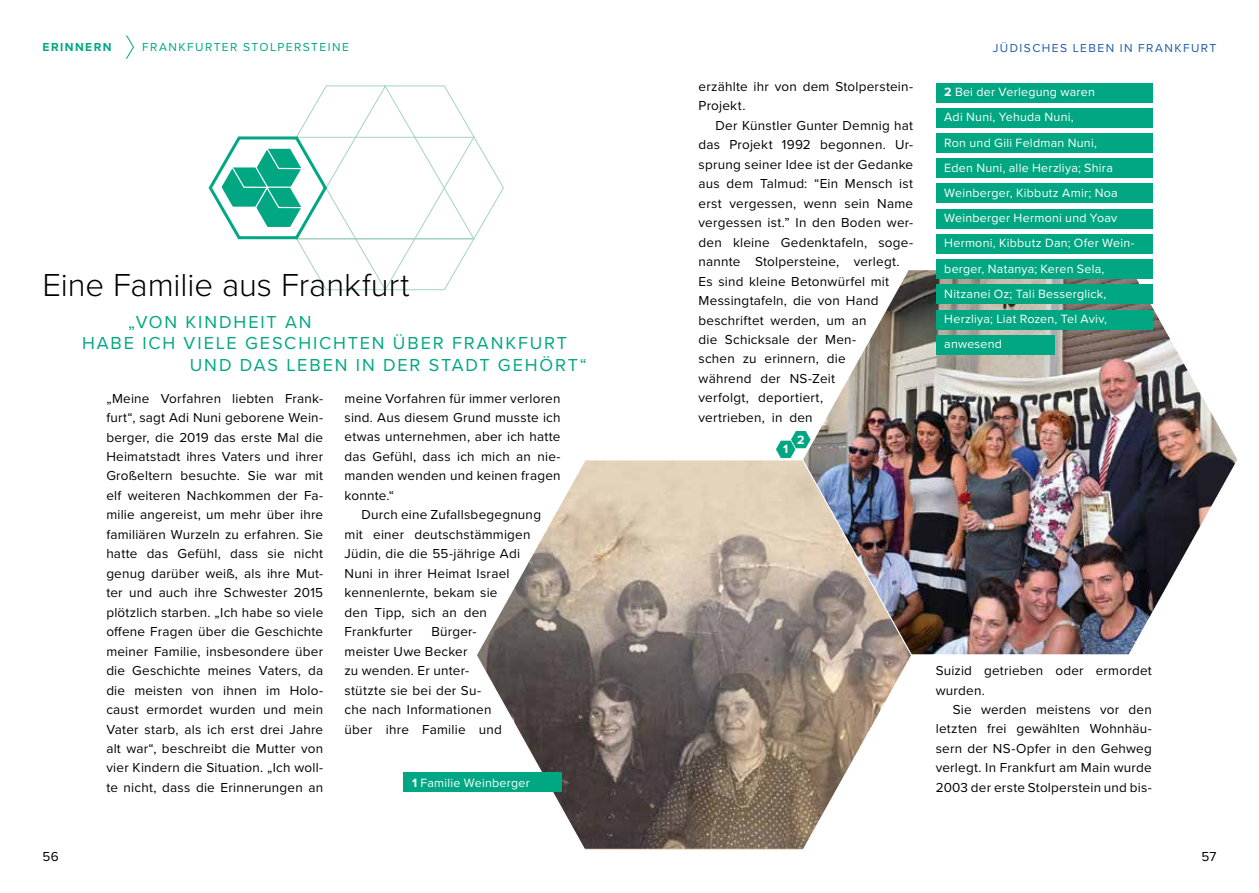
<style>
.page{position:relative;width:1259px;height:893px;background:#fff}
.page>*{position:absolute;margin:0;border:0;box-sizing:border-box;transform-origin:0 0}
.t1{font:300 33px "Proxima Nova";letter-spacing:-.005em;color:#000}
.t2{font:18px "Proxima Nova";letter-spacing:.105em;color:#00a782}
.t3{font:13.5px/19.5px "Proxima Nova";letter-spacing:.015em;color:#000}
.t4{font:12.45px/25.2px "Proxima Nova";letter-spacing:.02em;color:#fff}
.t5{font:700 12.45px "Proxima Nova";color:#fff}
.t6{font:12px "Proxima Nova";letter-spacing:.12em;color:#1f5ba7}
.t7{font:12px "Proxima Nova";letter-spacing:.12em;color:#00a782}
.t8{font:700 12px "Proxima Nova";letter-spacing:.12em;color:#00a782}
.s1{font-weight:700}
</style>
<div class="page">
<svg style="left:297px;top:85px;width:207px;height:206px"></svg>
<svg style="left:126px;top:35px;width:8px;height:24px"></svg>
<svg style="left:475px;top:460px;width:436px;height:390px"></svg>
<img style="left:801px;top:263px;width:436px;height:393px">
<div style="left:403px;top:773px;width:158px;height:19px;background:#00a782"></div>
<div style="left:936px;top:310px;width:216px;height:19px;background:#00a782"></div>
<div style="left:936px;top:335px;width:119px;height:19px;background:#00a782"></div>
<div style="left:936px;top:108px;width:216px;height:20px;background:#00a782"></div>
<div style="left:936px;top:83px;width:216px;height:19px;background:#00a782"></div>
<div style="left:936px;top:133px;width:216px;height:20px;background:#00a782"></div>
<div style="left:936px;top:158px;width:216px;height:20px;background:#00a782"></div>
<div style="left:936px;top:184px;width:216px;height:19px;background:#00a782"></div>
<div style="left:936px;top:209px;width:216px;height:19px;background:#00a782"></div>
<div style="left:936px;top:234px;width:216px;height:19px;background:#00a782"></div>
<div style="left:936px;top:259px;width:216px;height:20px;background:#00a782"></div>
<div style="left:936px;top:284px;width:216px;height:20px;background:#00a782"></div>
<svg style="left:776px;top:431px;width:34px;height:27px"></svg>
<svg style="left:208px;top:134px;width:121px;height:107px"></svg>
<p class="t8" style="left:43px;top:39px;width:71px">ERINNERN</p>
<p class="t7" style="left:142px;top:39px;width:208px">FRANKFURTER STOLPERSTEINE</p>
<h1 class="t1" style="left:43px;top:261px;width:368px">Eine Familie aus Frankfurt</h1>
<h2 class="t2" style="left:128px;top:308px;width:185px">„VON KINDHEIT AN</h2>
<h2 class="t2" style="left:82px;top:330px;width:486px">HABE ICH VIELE GESCHICHTEN ÜBER FRANKFURT</h2>
<h2 class="t2" style="left:190px;top:352px;width:399px">UND DAS LEBEN IN DER STADT GEHÖRT“</h2>
<p class="t3" style="left:106px;top:388px;width:218px;text-align:justify">„Meine Vorfahren liebten Frank&shy;furt“, sagt Adi Nuni geborene Wein&shy;berger, die 2019 das erste Mal die Heimatstadt ihres Vaters und ihrer Großeltern besuchte. Sie war mit elf weiteren Nachkommen der Fa&shy;milie angereist, um mehr über ihre familiären Wurzeln zu erfahren. Sie hatte das Gefühl, dass sie nicht genug darüber weiß, als ihre Mut&shy;ter und auch ihre Schwester 2015 plötzlich starben. „Ich habe so viele offene Fragen über die Geschichte meiner Familie, insbesondere über die Geschichte meines Vaters, da die meisten von ihnen im Holo&shy;caust ermordet wurden und mein Vater starb, als ich erst drei Jahre alt war“, beschreibt die Mutter von vier Kindern die Situation. „Ich woll&shy;te nicht, dass die Erinnerungen an</p>
<p class="t3" style="left:344px;top:388px;width:218px;text-align:justify">meine Vorfahren für immer verloren sind. Aus diesem Grund musste ich etwas unternehmen, aber ich hatte das Gefühl, dass ich mich an nie&shy;manden wenden und keinen fragen konnte.“</p>
<p class="t3" style="left:344px;top:504px;width:198px;text-indent:17px">Durch eine Zufallsbegegnung mit einer deutschstämmigen<br>Jüdin, die die 55-jährige Adi<br>Nuni in ihrer Heimat Israel kennenlernte, bekam sie<br>den Tipp, sich an den<br>Frankfurter</p>
<p class="t3" style="left:344px;top:621px;width:159px;text-indent:87px">Bürger&shy;meister Uwe Becker<br>zu wenden. Er unter&shy;stützte sie bei der Su&shy;che nach Informationen über ihre Familie und</p>
<p class="t4" style="left:412px;top:769px;width:119px"><span class="s1">1</span> Familie Weinberger</p>
<p class="t3" style="left:698px;top:76px;width:216px">erzählte ihr von dem Stolperstein-<br>Projekt.</p>
<p class="t3" style="left:698px;top:115px;width:216px;text-indent:17px">Der Künstler Gunter Demnig hat das Projekt 1992 begonnen. Ur&shy;sprung seiner Idee ist der Gedanke aus dem Talmud: “Ein Mensch ist erst vergessen, wenn sein Name vergessen ist.” In den Boden wer&shy;den kleine Gedenktafeln, soge&shy;nannte Stolpersteine, verlegt.<br>Es sind kleine Betonwürfel mit<br>Messingtafeln, die von Hand beschriftet werden, um an<br>die Schicksale der Men-<br>schen zu erinnern, die<br>während der NS-Zeit<br>verfolgt, deportiert,<br>vertrieben, in den</p>
<p class="t5" style="left:783px;top:440px;width:7px">1</p>
<p class="t5" style="left:797px;top:430px;width:9px">2</p>
<p class="t6" style="left:992px;top:39px;width:225px">JÜDISCHES LEBEN IN FRANKFURT</p>
<p class="t4" style="left:944px;top:79px;width:192px"><span class="s1">2</span> Bei der Verlegung waren<br>Adi Nuni, Yehuda Nuni,<br>Ron und Gili Feldman Nuni,<br>Eden Nuni, alle Herzliya; Shira<br>Weinberger, Kibbutz Amir; Noa<br>Weinberger Hermoni und Yoav<br>Hermoni, Kibbutz Dan; Ofer Wein&shy;berger, Natanya; Keren Sela,<br>Nitzanei Oz; Tali Besserglick,<br>Herzliya; Liat Rozen, Tel Aviv, anwesend</p>
<p class="t3" style="left:935px;top:660px;width:218px">Suizid getrieben oder ermordet wurden.</p>
<p class="t3" style="left:935px;top:699px;width:218px;text-align:justify;text-indent:17px">Sie werden meistens vor den letzten frei gewählten Wohnhäu&shy;sern der NS-Opfer in den Gehweg verlegt. In Frankfurt am Main wurde 2003 der erste Stolperstein und bis-</p>
<p class="t3" style="left:43px;top:846px;width:18px">56</p>
<p class="t3" style="left:1201px;top:846px;width:16px">57</p>
</div>
